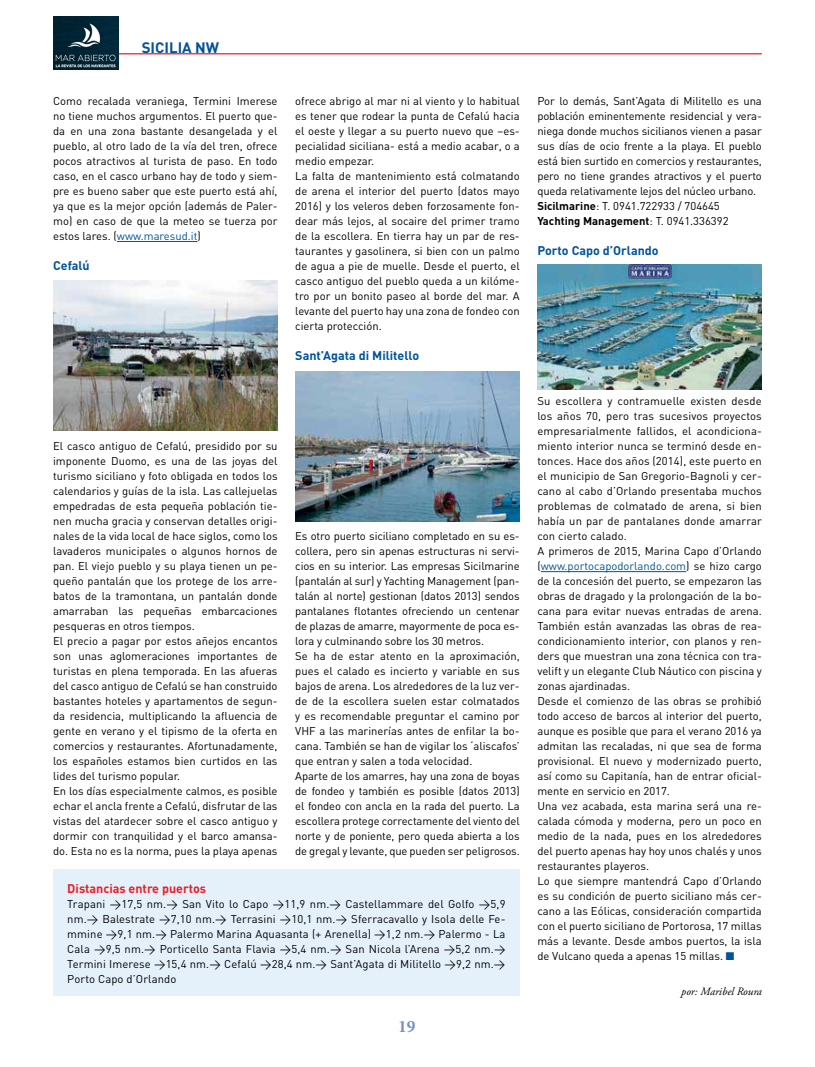
<style>
.page{position:relative;width:815px;height:1067px;background:#fff}
.page>*{position:absolute;margin:0;border:0;box-sizing:border-box;transform-origin:0 0}
.t1{font:700 17.5px "Minion Pro";color:#7b91c3}
.t2{font:700 15px "DIN";color:#00539b}
.t3{font:700 12.5px "DIN";color:#00539b}
.t4{font:700 12.5px "DIN";color:#ed1e25}
.t5{font:11.25px/15px "DIN";color:#000}
.t6{font:italic 11.25px "Adobe Garamond Pro";color:#000}
.s1{color:#00539b}
.s2{font-weight:700}
</style>
<div class="page">
<hr style="left:99px;top:53px;width:663px;height:1px;background:#ed1e25">
<hr style="left:541px;top:571px;width:145px;height:1px;background:#00539b">
<hr style="left:117px;top:241px;width:81px;height:1px;background:#00539b">
<img style="left:53px;top:280px;width:225px;height:151px">
<img style="left:537px;top:265px;width:225px;height:124px">
<div style="left:53px;top:869px;width:467px;height:127px;background:#e4f1fb"></div>
<img style="left:295px;top:372px;width:225px;height:150px">
<img style="left:53px;top:17px;width:65px;height:53px">
<h2 class="t2" style="left:142px;top:38px;width:79px">Sicilia NW</h2>
<p class="t5" style="left:53px;top:93px;width:226px;text-align:justify">Como recalada veraniega, Termini Imerese no tiene muchos argumentos. El puerto que&shy;da en una zona bastante desangelada y el pueblo, al otro lado de la vía del tren, ofrece pocos atractivos al turista de paso. En todo caso, en el casco urbano hay de todo y siem&shy;pre es bueno saber que este puerto está ahí, ya que es la mejor opción (además de Paler&shy;mo) en caso de que la meteo se tuerza por estos lares. (<span class="s1">www.maresud.it</span>)</p>
<p class="t3" style="left:53px;top:257px;width:38px">Cefalú</p>
<p class="t5" style="left:295px;top:93px;width:226px">ofrece abrigo al mar ni al viento y lo habitual es tener que rodear la punta de Cefalú hacia el oeste y llegar a su puerto nuevo que –es&shy;pecialidad siciliana- está a medio acabar, o a medio empezar.<br>La falta de mantenimiento está colmatando de arena el interior del puerto (datos mayo 2016) y los veleros deben forzosamente fon&shy;dear más lejos, al socaire del primer tramo de la escollera. En tierra hay un par de res&shy;taurantes y gasolinera, si bien con un palmo de agua a pie de muelle. Desde el puerto, el casco antiguo del pueblo queda a un kilóme&shy;tro por un bonito paseo al borde del mar. A levante del puerto hay una zona de fondeo con cierta protección.</p>
<p class="t3" style="left:295px;top:347px;width:125px">Sant’Agata di Militello</p>
<p class="t5" style="left:53px;top:438px;width:226px">El casco antiguo de Cefalú, presidido por su imponente Duomo, es una de las joyas del turismo siciliano y foto obligada en todos los calendarios y guías de la isla. Las callejuelas empedradas de esta pequeña población tie&shy;nen mucha gracia y conservan detalles origi&shy;nales de la vida local de hace siglos, como los lavaderos municipales o algunos hornos de pan. El viejo pueblo y su playa tienen un pe&shy;queño pantalán que los protege de los arre&shy;batos de la tramontana, un pantalán donde amarraban las pequeñas embarcaciones pesqueras en otros tiempos.<br>El precio a pagar por estos añejos encantos son unas aglomeraciones importantes de turistas en plena temporada. En las afueras del casco antiguo de Cefalú se han construido bastantes hoteles y apartamentos de segun&shy;da residencia, multiplicando la afluencia de gente en verano y el tipismo de la oferta en comercios y restaurantes. Afortunadamente, los españoles estamos bien curtidos en las lides del turismo popular.<br>En los días especialmente calmos, es posible echar el ancla frente a Cefalú, disfrutar de las vistas del atardecer sobre el casco antiguo y dormir con tranquilidad y el barco amansa&shy;do. Esta no es la norma, pues la playa apenas</p>
<p class="t5" style="left:295px;top:528px;width:226px">Es otro puerto siciliano completado en su es&shy;collera, pero sin apenas estructuras ni servi&shy;cios en su interior. Las empresas Sicilmarine (pantalán al sur) y Yachting Management (pan&shy;talán al norte) gestionan (datos 2013) sendos pantalanes flotantes ofreciendo un centenar de plazas de amarre, mayormente de poca es&shy;lora y culminando sobre los 30 metros.<br>Se ha de estar atento en la aproximación, pues el calado es incierto y variable en sus bajos de arena. Los alrededores de la luz ver&shy;de de la escollera suelen estar colmatados y es recomendable preguntar el camino por VHF a las marinerías antes de enfilar la bo&shy;cana. También se han de vigilar los ‘aliscafos’ que entran y salen a toda velocidad.<br>Aparte de los amarres, hay una zona de boyas de fondeo y también es posible (datos 2013) el fondeo con ancla en la rada del puerto. La escollera protege correctamente del viento del norte y de poniente, pero queda abierta a los de gregal y levante, que pueden ser peligrosos.</p>
<p class="t4" style="left:67px;top:879px;width:140px">Distancias entre puertos</p>
<p class="t5" style="left:67px;top:895px;width:440px;text-align:justify">Trapani &gt;17,5 nm.&gt; San Vito lo Capo &gt;11,9 nm.&gt; Castellammare del Golfo &gt;5,9 nm.&gt; Balestrate &gt;7,10 nm.&gt; Terrasini &gt;10,1 nm.&gt; Sferracavallo y Isola delle Fe&shy;mmine &gt;9,1 nm.&gt; Palermo Marina Aquasanta (+ Arenella) &gt;1,2 nm.&gt; Palermo - La Cala &gt;9,5 nm.&gt; Porticello Santa Flavia &gt;5,4 nm.&gt; San Nicola l’Arena &gt;5,2 nm.&gt; Termini Imerese &gt;15,4 nm.&gt; Cefalú &gt;28,4 nm.&gt; Sant’Agata di Militello &gt;9,2 nm.&gt; Porto Capo d’Orlando</p>
<h1 class="t1" style="left:398px;top:1014px;width:19px">19</h1>
<p class="t5" style="left:537px;top:93px;width:226px">Por lo demás, Sant’Agata di Militello es una población eminentemente residencial y vera&shy;niega donde muchos sicilianos vienen a pasar sus días de ocio frente a la playa. El pueblo está bien surtido en comercios y restaurantes, pero no tiene grandes atractivos y el puerto queda relativamente lejos del núcleo urbano.<br><span class="s2">Sicilmarine</span>: T. 0941.722933 / 704645<br><span class="s2">Yachting Management</span>: T. 0941.336392</p>
<p class="t3" style="left:537px;top:242px;width:123px">Porto Capo d’Orlando</p>
<p class="t5" style="left:537px;top:393px;width:226px">Su escollera y contramuelle existen desde los años 70, pero tras sucesivos proyectos empresarialmente fallidos, el acondiciona&shy;miento interior nunca se terminó desde en&shy;tonces. Hace dos años (2014), este puerto en el municipio de San Gregorio-Bagnoli y cer&shy;cano al cabo d’Orlando presentaba muchos problemas de colmatado de arena, si bien había un par de pantalanes donde amarrar con cierto calado.<br>A primeros de 2015, Marina Capo d’Orlando (<span class="s1">www.portocapodorlando.com</span>) se hizo cargo de la concesión del puerto, se empezaron las obras de dragado y la prolongación de la bo&shy;cana para evitar nuevas entradas de arena.<br>También están avanzadas las obras de rea&shy;condicionamiento interior, con planos y ren&shy;ders que muestran una zona técnica con tra&shy;velift y un elegante Club Náutico con piscina y zonas ajardinadas.<br>Desde el comienzo de las obras se prohibió todo acceso de barcos al interior del puerto, aunque es posible que para el verano 2016 ya admitan las recaladas, ni que sea de forma provisional. El nuevo y modernizado puerto, así como su Capitanía, han de entrar oficial&shy;mente en servicio en 2017.<br>Una vez acabada, esta marina será una re&shy;calada cómoda y moderna, pero un poco en medio de la nada, pues en los alrededores del puerto apenas hay hoy unos chalés y unos restaurantes playeros.<br>Lo que siempre mantendrá Capo d’Orlando es su condición de puerto siciliano más cer&shy;cano a las Eólicas, consideración compartida con el puerto siciliano de Portorosa, 17 millas más a levante. Desde ambos puertos, la isla de Vulcano queda a apenas 15 millas. <span class="s1">■</span></p>
<p class="t6" style="left:681px;top:984px;width:82px">por: Maribel Roura</p>
</div>
